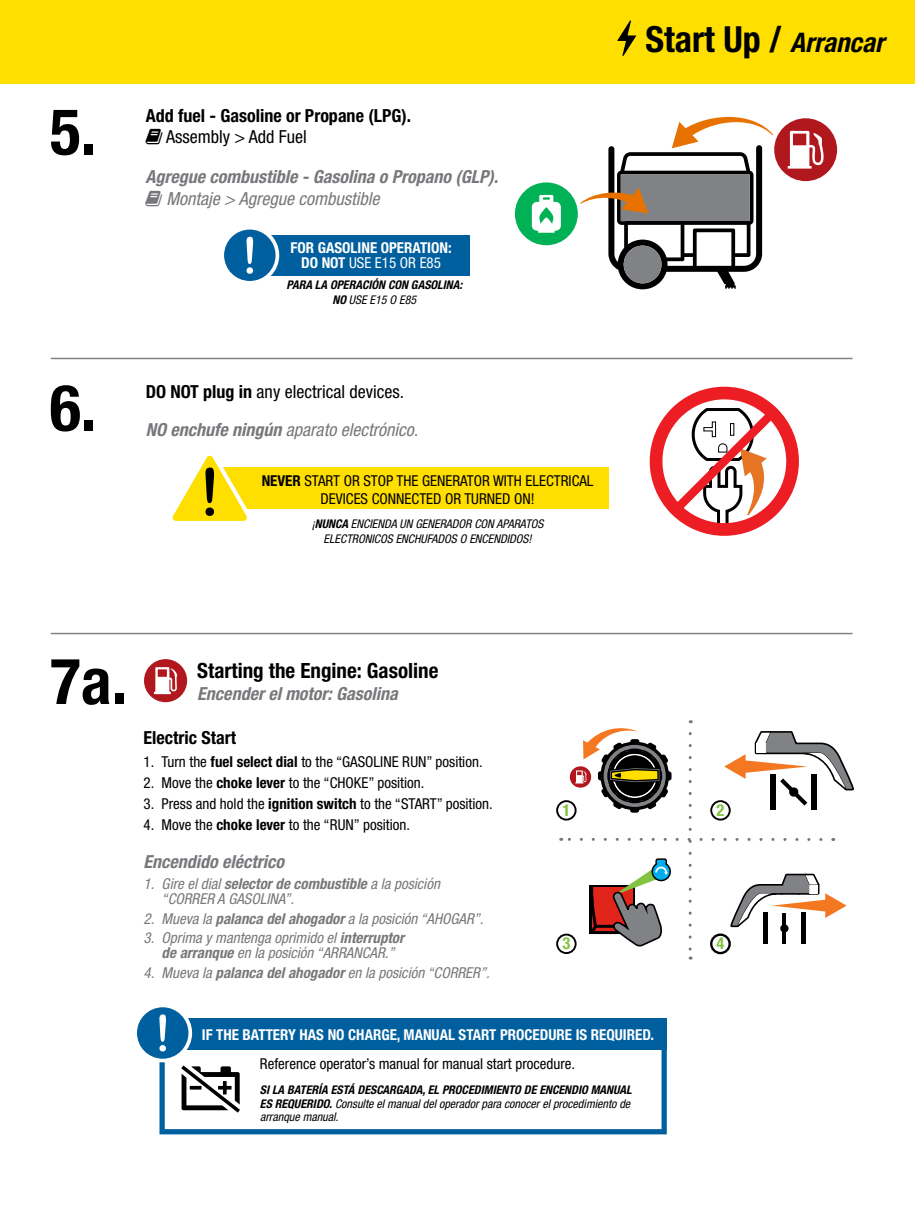
<style>
.page{position:relative;width:915px;height:1212px;background:#fff}
.page>*{position:absolute;margin:0;border:0;box-sizing:border-box;transform-origin:0 0}
.t1{font:700 condensed 64.2px "Helvetica Neue LT Std";color:#000}
.t2{font:700 condensed 36px "Helvetica Neue LT Std";color:#000}
.t3{font:700 condensed 21px "Helvetica Neue LT Std";color:#000}
.t4{font:italic 700 condensed 18px "Helvetica Neue LT Std";color:#77787b}
.t5{font:condensed 18px/38.2px "Helvetica Neue LT Std";color:#000}
.t6{font:700 condensed 18px "Helvetica Neue LT Std";color:#000}
.t7{font:italic condensed 18px "Helvetica Neue LT Std";color:#77787b}
.t8{font:700 condensed 16.5px "Helvetica Neue LT Std";color:#82c341}
.t9{font:condensed 15px/18px "Helvetica Neue LT Std";color:#000;text-align:center}
.t10{font:italic condensed 15px/15px "Helvetica Neue LT Std";color:#78787b}
.t11{font:700 condensed 15px/15px "Helvetica Neue LT Std";color:#fff;text-align:center}
.t12{font:italic condensed 12px/13.5px "Helvetica Neue LT Std";color:#000;text-align:center}
.t13{font:italic 700 condensed 12px/15px "Helvetica Neue LT Std";color:#000;text-align:center}
.s1{font-weight:400}
.s2{font-weight:700}
.s3{font-weight:700;font-style:italic;color:#77787b}
.s4{font-style:italic;color:#77787b}
.s5{font-style:italic;font-size:27px}
</style>
<div class="page">
<div style="left:0;top:0;width:914px;height:84px;background:#fedf00"></div>
<svg style="left:617px;top:20px;width:19px;height:36px"></svg>
<hr style="left:51px;top:358px;width:801px;height:1px;background:#808285">
<hr style="left:51px;top:633px;width:801px;height:1px;background:#808285">
<svg style="left:649px;top:387px;width:149px;height:149px"></svg>
<div style="left:212px;top:467px;width:396px;height:42px;background:#ffdf00"></div>
<svg style="left:172px;top:455px;width:75px;height:66px"></svg>
<div style="left:774px;top:118px;width:62px;height:63px;background:#b1181e;border-radius:50%"></div>
<svg style="left:787px;top:131px;width:36px;height:38px"></svg>
<div style="left:514px;top:182px;width:63px;height:63px;background:#00b156;border-radius:50%"></div>
<svg style="left:531px;top:195px;width:29px;height:38px"></svg>
<svg style="left:580px;top:117px;width:193px;height:172px"></svg>
<div style="left:245px;top:235px;width:224px;height:40px;background:#005f9e"></div>
<div style="left:222px;top:228px;width:55px;height:55px;background:#005f9e;border-radius:50%"></div>
<div style="left:220px;top:226px;width:59px;height:59px;border:4px solid #fff;border-radius:50%"></div>
<svg style="left:246px;top:237px;width:7px;height:37px"></svg>
<div style="left:556px;top:800px;width:20px;height:20px;border:2px solid #000;border-radius:50%"></div>
<div style="left:556px;top:934px;width:20px;height:20px;border:2px solid #000;border-radius:50%"></div>
<div style="left:144px;top:659px;width:43px;height:43px;background:#b1181e;border-radius:50%"></div>
<svg style="left:154px;top:667px;width:23px;height:27px"></svg>
<svg style="left:560px;top:720px;width:294px;height:239px"></svg>
<svg style="left:159px;top:1050px;width:507px;height:84px"></svg>
<div style="left:159px;top:1019px;width:507px;height:31px;background:#005f9e"></div>
<svg style="left:181px;top:1065px;width:59px;height:47px"></svg>
<div style="left:135px;top:1005px;width:55px;height:55px;background:#005f9e;border-radius:50%"></div>
<div style="left:133px;top:1003px;width:59px;height:59px;border:4px solid #fff;border-radius:50%"></div>
<svg style="left:159px;top:1014px;width:7px;height:37px"></svg>
<h1 class="t1" style="left:50px;top:93px;width:48px">5.</h1>
<h1 class="t1" style="left:50px;top:369px;width:48px">6.</h1>
<p class="t6" style="left:146px;top:104px;width:267px">Add fuel - Gasoline or Propane (LPG).</p>
<p class="t5" style="left:166px;top:118px;width:142px">Assembly &gt; Add Fuel</p>
<p class="t4" style="left:145px;top:166px;width:354px">Agregue combustible - Gasolina o Propano (GLP).</p>
<p class="t7" style="left:166px;top:188px;width:214px">Montaje &gt; Agregue combustible</p>
<p class="t11" style="left:290px;top:240px;width:163px">FOR GASOLINE OPERATION:<br>DO NOT <span class="s1">USE E15 OR E85</span></p>
<p class="t13" style="left:286px;top:277px;width:177px">PARA LA OPERACIÓN CON GASOLINA:<br>NO <span class="s1">USE E15 O E85</span></p>
<p class="t5" style="left:146px;top:372px;width:274px"><span class="s2">DO NOT plug in</span> any electrical devices.<br><span class="s3">NO enchufe ningún</span> <span class="s4">aparato electrónico.</span></p>
<p class="t9" style="left:261px;top:472px;width:333px"><span class="s2">NEVER</span> START OR STOP THE GENERATOR WITH ELECTRICAL<br>DEVICES CONNECTED OR TURNED ON!</p>
<p class="t12" style="left:311px;top:516px;width:233px;line-height:15px">¡<span class="s2">NUNCA</span> ENCIENDA UN GENERADOR CON APARATOS<br>ELECTRONICOS ENCHUFADOS O ENCENDIDOS!</p>
<h2 class="t2" style="left:645px;top:17px;width:240px">Start Up / <span class="s5">Arrancar</span></h2>
<h1 class="t1" style="left:50px;top:642px;width:79px">7a.</h1>
<h3 class="t3" style="left:197px;top:658px;width:242px">Starting the Engine: Gasoline</h3>
<p class="t4" style="left:197px;top:682px;width:202px">Encender el motor: Gasolina</p>
<p class="t6" style="left:143px;top:727px;width:94px">Electric Start</p>
<p class="t9" style="left:143px;top:752px;width:340px">1. Turn the <span class="s2">fuel select dial</span> to the “GASOLINE RUN” position.</p>
<p class="t9" style="left:143px;top:773px;width:282px">2. Move the <span class="s2">choke lever</span> to the “CHOKE” position.</p>
<p class="t9" style="left:143px;top:794px;width:350px">3. Press and hold the <span class="s2">ignition switch</span> to the “START” position.</p>
<p class="t9" style="left:143px;top:815px;width:268px">4. Move the <span class="s2">choke lever</span> to the “RUN” position.</p>
<p class="t4" style="left:143px;top:851px;width:142px">Encendido eléctrico</p>
<p class="t10" style="left:161px;top:877px;width:280px;text-indent:-18px">1. Gire el dial <span class="s2">selector de combustible</span> a la posición “CORRER A GASOLINA”.</p>
<p class="t10" style="left:143px;top:911px;width:341px">2. Mueva la <span class="s2">palanca del ahogador</span> a la posición “AHOGAR”.</p>
<p class="t10" style="left:143px;top:931px;width:262px;text-align:center">3. Oprima y mantenga oprimido el <span class="s2">interruptor de arranque</span> en la posición “ARRANCAR.”</p>
<p class="t10" style="left:143px;top:965px;width:347px">4. Mueva la <span class="s2">palanca del ahogador</span> en la posición “CORRER”.</p>
<p class="t8" style="left:562px;top:800px;width:9px">1</p>
<p class="t8" style="left:716px;top:800px;width:9px">2</p>
<p class="t8" style="left:562px;top:933px;width:9px">3</p>
<p class="t8" style="left:716px;top:933px;width:9px">4</p>
<p class="t11" style="left:202px;top:1027px;width:454px">IF THE BATTERY HAS NO CHARGE, MANUAL START PROCEDURE IS REQUIRED.</p>
<p class="t9" style="left:260px;top:1055px;width:316px">Reference operator’s manual for manual start procedure.</p>
<p class="t12" style="left:260px;top:1083px;width:373px;text-align:left"><span class="s2">SI LA BATERÍA ESTÁ DESCARGADA, EL PROCEDIMIENTO DE ENCENDIO MANUAL<br>ES REQUERIDO.</span> Consulte el manual del operador para conocer el procedimiento de arranque manual.</p>
</div>
